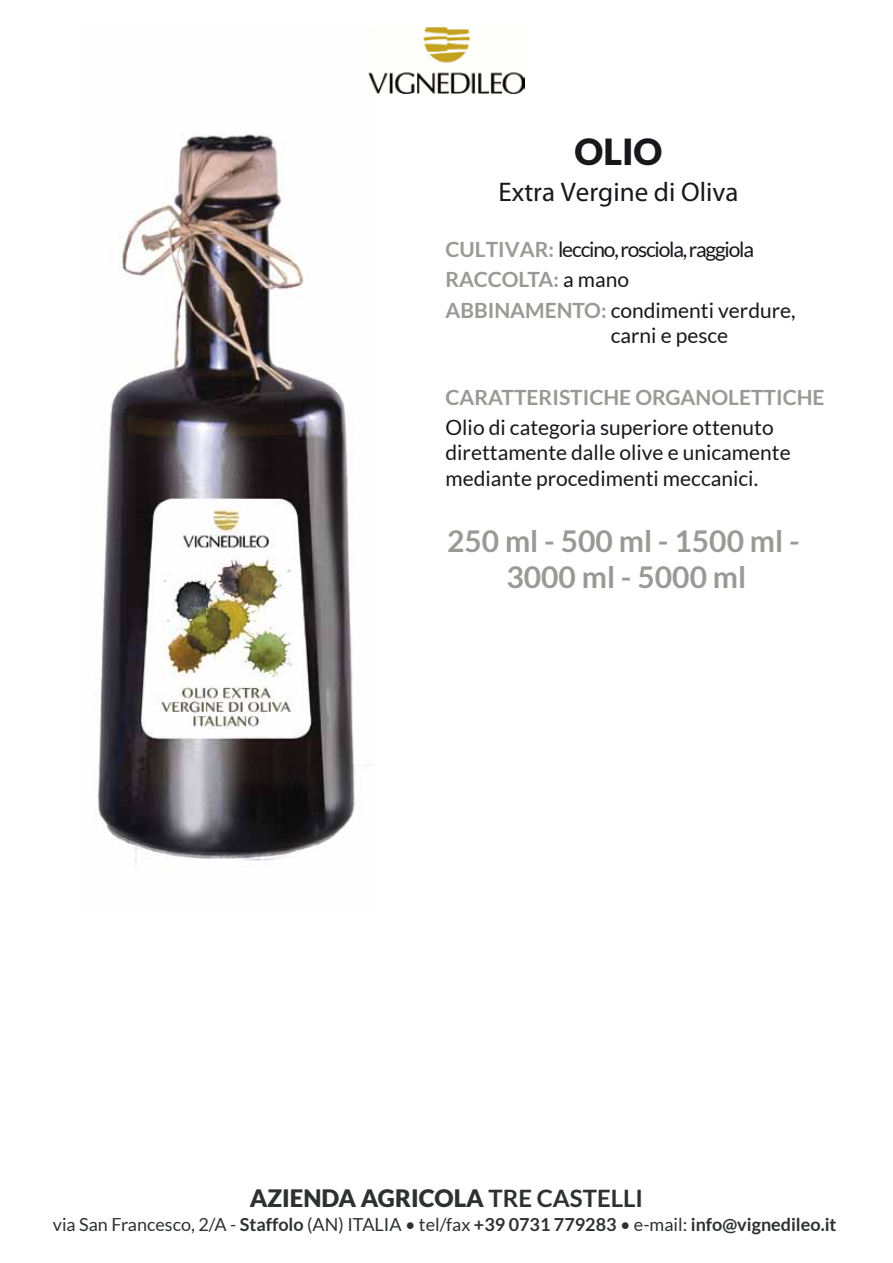
<style>
.page{position:relative;width:893px;height:1263px;background:#fff}
.page>*{position:absolute;margin:0;border:0;box-sizing:border-box;transform-origin:0 0}
.t1{font:900 36px "Lato";color:#1a171c}
.t2{font:700 30px/36px "Lato";color:#999996;text-align:center}
.t3{font:27px "Myriad Pro";color:#1a171c}
.t4{font:900 24px "Lato";color:#2f3131}
.t5{font:21px/25.2px "Lato";color:#1a171c}
.t6{font:21px/30.8px "Lato";letter-spacing:-.06em;color:#1a171c}
.t7{font:700 21px "Lato";color:#999996}
.t8{font:18px "Lato";color:#2f3131}
.s1{font-weight:700;color:#999996}
.s2{font-weight:700}
</style>
<div class="page">
<img style="left:97px;top:72px;width:274px;height:795px">
<img style="left:369px;top:26px;width:155px;height:68px">
<h1 class="t1" style="left:575px;top:130px;width:89px">OLIO</h1>
<p class="t3" style="left:499px;top:175px;width:241px">Extra Vergine di Oliva</p>
<p class="t6" style="left:445px;top:233px;width:352px"><span class="s1">CULTIVAR:</span> leccino, rosciola, raggiola<br><span class="s1">RACCOLTA:</span> a mano<br><span class="s1">ABBINAMENTO:</span> condimenti verdure,</p>
<p class="t5" style="left:611px;top:323px;width:119px">carni e pesce</p>
<p class="t7" style="left:445px;top:385px;width:381px">CARATTERISTICHE ORGANOLETTICHE</p>
<p class="t5" style="left:445px;top:415px;width:347px">Olio di categoria superiore ottenuto direttamente dalle olive e unicamente mediante procedimenti meccanici.</p>
<h2 class="t2" style="left:447px;top:523px;width:354px">250 ml - 500 ml - 1500 ml -<br>3000 ml - 5000 ml</h2>
<p class="t4" style="left:250px;top:1184px;width:395px">AZIENDA AGRICOLA <span class="s2">TRE CASTELLI</span></p>
<p class="t8" style="left:53px;top:1215px;width:785px">via San Francesco, 2/A - <span class="s2">Staffolo</span> (AN) ITALIA • tel/fax <span class="s2">+39 0731 779283</span> • e-mail: <span class="s2">info@vignedileo.it</span></p>
</div>
